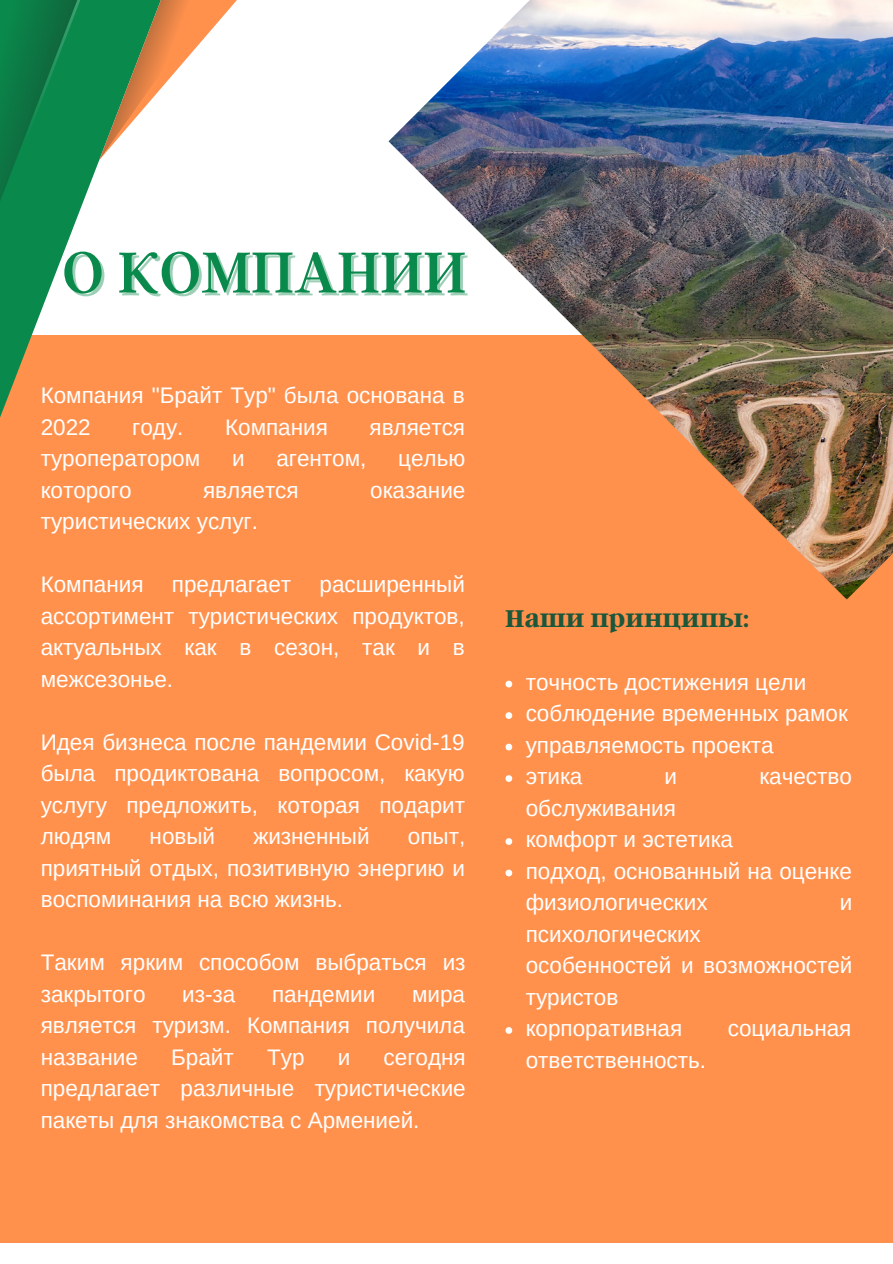
<style>
.page{position:relative;width:893px;height:1264px;background:#fff}
.page>*{position:absolute;margin:0;border:0;box-sizing:border-box;transform-origin:0 0}
.t1{font:64.35px "Argent CF";color:#0a894c}
.t2{font:700 27px "Argent CF";color:#1c573b}
.t3{font:22.5px/31.5px "Arimo";color:#fff;text-align:justify}
</style>
<div class="page">
<div style="left:0;top:335px;width:892px;height:908px;background:#ff914d"></div>
<img style="left:388px;top:0;width:504px;height:599px">
<svg style="left:0;top:336px;width:32px;height:82px"></svg>
<svg style="left:0;top:0;width:237px;height:336px"></svg>
<svg style="left:505px;top:680px;width:7px;height:7px"></svg>
<svg style="left:505px;top:712px;width:7px;height:7px"></svg>
<svg style="left:505px;top:743px;width:7px;height:7px"></svg>
<svg style="left:505px;top:775px;width:7px;height:7px"></svg>
<svg style="left:505px;top:838px;width:7px;height:6px"></svg>
<svg style="left:505px;top:869px;width:7px;height:7px"></svg>
<svg style="left:505px;top:1027px;width:7px;height:6px"></svg>
<p class="t1" style="left:62px;top:230px;width:405px">О КОМПАНИИ</p>
<p class="t3" style="left:41px;top:380px;width:425px">Компания "Брайт Тур" была основана в<br>2022</p>
<p class="t3" style="left:132px;top:411px;width:53px">году.</p>
<p class="t3" style="left:225px;top:411px;width:104px">Компания</p>
<p class="t3" style="left:369px;top:411px;width:97px">является</p>
<p class="t3" style="left:41px;top:443px;width:161px">туроператором</p>
<p class="t3" style="left:232px;top:443px;width:14px">и</p>
<p class="t3" style="left:276px;top:443px;width:92px">агентом,</p>
<p class="t3" style="left:398px;top:443px;width:69px">целью</p>
<p class="t3" style="left:41px;top:474px;width:92px">которого</p>
<p class="t3" style="left:203px;top:474px;width:97px">является</p>
<p class="t3" style="left:370px;top:474px;width:97px">оказание</p>
<p class="t3" style="left:41px;top:506px;width:219px">туристических услуг.</p>
<p class="t3" style="left:41px;top:569px;width:425px;text-indent:279px">расширенный ассортимент туристических продуктов, актуальных как в сезон, так и в межсезонье.</p>
<p class="t3" style="left:41px;top:569px;width:104px">Компания</p>
<p class="t3" style="left:172px;top:569px;width:121px">предлагает</p>
<p class="t3" style="left:41px;top:726px;width:426px">Идея бизнеса после пандемии Covid-19 была продиктована вопросом, какую услугу предложить, которая подарит людям</p>
<p class="t3" style="left:150px;top:820px;width:67px">новый</p>
<p class="t3" style="left:253px;top:820px;width:118px">жизненный</p>
<p class="t3" style="left:41px;top:820px;width:426px;text-indent:367px">опыт, приятный отдых, позитивную энергию и воспоминания на всю жизнь.</p>
<p class="t3" style="left:41px;top:946px;width:426px">Таким ярким способом выбраться из закрытого</p>
<p class="t3" style="left:41px;top:978px;width:426px;text-indent:371px">мира является туризм. Компания получила название</p>
<p class="t3" style="left:182px;top:978px;width:55px">из-за</p>
<p class="t3" style="left:272px;top:978px;width:105px">пандемии</p>
<p class="t3" style="left:171px;top:1041px;width:64px">Брайт</p>
<p class="t3" style="left:267px;top:1041px;width:39px">Тур</p>
<p class="t3" style="left:338px;top:1041px;width:14px">и</p>
<p class="t3" style="left:41px;top:1041px;width:426px;text-indent:343px">сегодня предлагает различные туристические пакеты для знакомства с Арменией.</p>
<p class="t2" style="left:505px;top:600px;width:246px">Наши принципы:</p>
<p class="t3" style="left:525px;top:666px;width:282px">точность достижения цели</p>
<p class="t3" style="left:525px;top:697px;width:323px">соблюдение временных рамок</p>
<p class="t3" style="left:525px;top:729px;width:249px">управляемость проекта</p>
<p class="t3" style="left:525px;top:760px;width:58px">этика</p>
<p class="t3" style="left:664px;top:760px;width:14px">и</p>
<p class="t3" style="left:759px;top:760px;width:94px">качество</p>
<p class="t3" style="left:525px;top:792px;width:152px">обслуживания</p>
<p class="t3" style="left:525px;top:823px;width:209px">комфорт и эстетика</p>
<p class="t3" style="left:525px;top:855px;width:328px">подход, основанный на оценке физиологических</p>
<p class="t3" style="left:839px;top:886px;width:14px">и</p>
<p class="t3" style="left:525px;top:918px;width:328px;text-align:left">психологических<br>особенностей и возможностей туристов</p>
<p class="t3" style="left:525px;top:1012px;width:158px">корпоративная</p>
<p class="t3" style="left:727px;top:1012px;width:125px">социальная</p>
<p class="t3" style="left:525px;top:1043px;width:182px">ответственность.</p>
</div>
